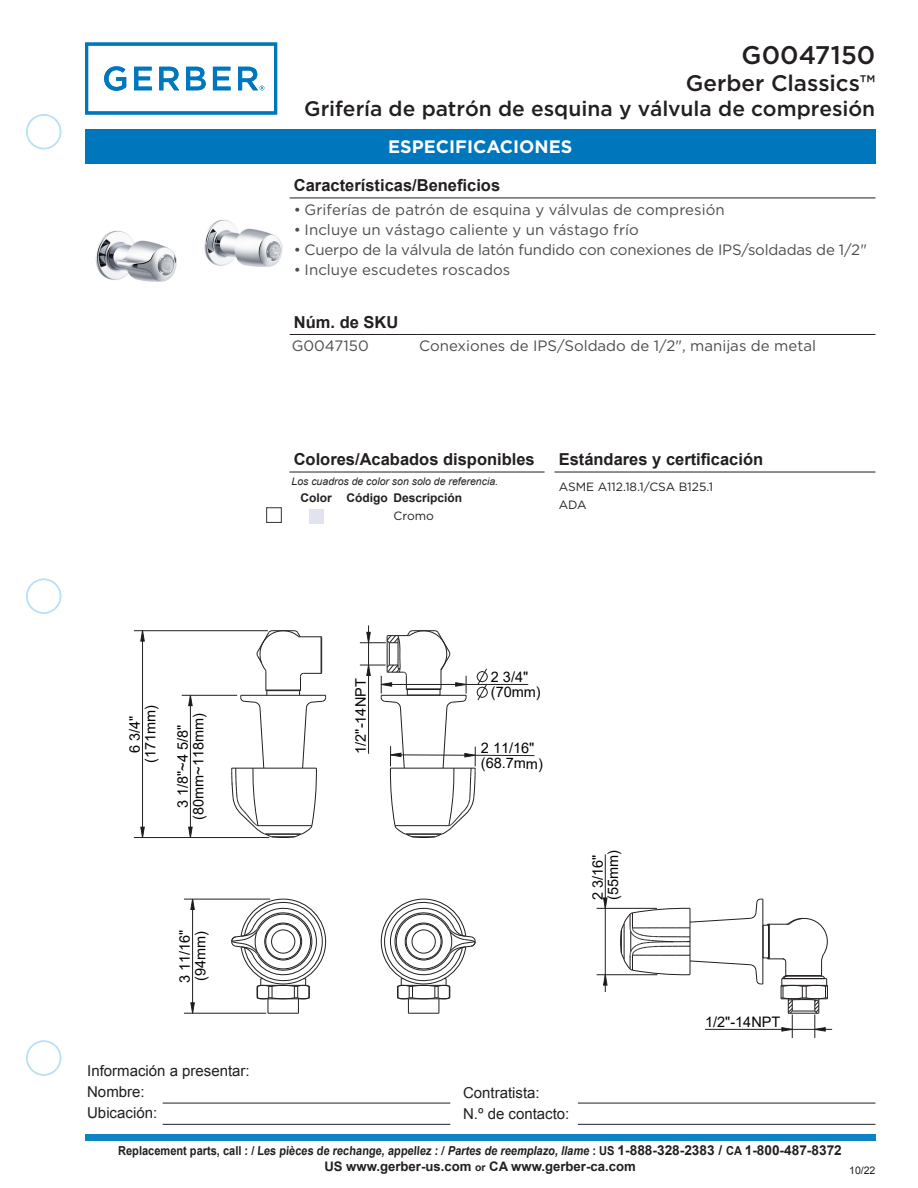
<style>
.page{position:relative;width:918px;height:1188px;background:#fff}
.page>*{position:absolute;margin:0;border:0;box-sizing:border-box;transform-origin:0 0}
.Header_series{font:500 25.5px "Gotham";letter-spacing:.005em;color:#231f20}
.Header_series-2{font:500 22.5px "Gotham";color:#231f20}
.Header_series-3{font:500 21px "Gotham";color:#231f20}
.t1{font:700 18px "Gotham";color:#fff}
.t2{font:700 16.5px "Arial";color:#231f20}
.t3{font:15px "Gotham";color:#4b4c4d}
.t4{font:15px/21.3px "Arial";color:#231f20}
.t5{font:14.55px/15.6px "Arial";color:#030303}
.t6{font:700 13.2px "Arial";color:#231f20}
.t7{font:700 12.3px "Arial";color:#231f20;scale:.89 1}
.Standard___Certifica{font:12px "Gotham";color:#231f20}
.t8{font:700 12px "Arial";color:#231f20}
.t9{font:italic 10.5px "Arial";color:#231f20}
.t10{font:10.5px "Arial";color:#231f20}
.s1{font-style:italic}
.s2{font-size:13.65px}
.s3{font-size:10.5px}
</style>
<div class="page">
<div style="left:26px;top:114px;width:35px;height:35px;border:2px solid #b9e1f7;border-radius:50%"></div>
<div style="left:26px;top:1040px;width:35px;height:36px;border:2px solid #b9e1f7;border-radius:50%"></div>
<div style="left:26px;top:579px;width:35px;height:35px;border:2px solid #b9e1f7;border-radius:50%"></div>
<div style="left:85px;top:1135px;width:790px;height:6px;background:#0c83c4"></div>
<svg style="left:85px;top:43px;width:192px;height:72px"></svg>
<div style="left:85px;top:130px;width:790px;height:34px;background:#0077bd"></div>
<hr style="left:163px;top:1103px;width:287px;height:1px;background:#231f20">
<hr style="left:578px;top:1103px;width:297px;height:1px;background:#231f20">
<hr style="left:163px;top:1124px;width:287px;height:1px;background:#231f20">
<hr style="left:578px;top:1124px;width:297px;height:1px;background:#231f20">
<hr style="left:290px;top:198px;width:585px;height:1px;background:#231f20">
<hr style="left:290px;top:334px;width:127px;height:1px;background:#231f20">
<hr style="left:417px;top:334px;width:458px;height:1px;background:#231f20">
<hr style="left:289px;top:472px;width:54px;height:1px;background:#231f20">
<hr style="left:343px;top:472px;width:48px;height:1px;background:#231f20">
<hr style="left:391px;top:472px;width:154px;height:1px;background:#231f20">
<hr style="left:554px;top:472px;width:321px;height:1px;background:#231f20">
<div style="left:266px;top:507px;width:16px;height:16px;border:1px solid #333237"></div>
<div style="left:309px;top:509px;width:14px;height:15px;background:#e1e4f0"></div>
<img style="left:95px;top:220px;width:188px;height:62px">
<svg style="left:140px;top:631px;width:5px;height:11px"></svg>
<svg style="left:140px;top:827px;width:5px;height:10px"></svg>
<svg style="left:188px;top:696px;width:5px;height:10px"></svg>
<svg style="left:188px;top:827px;width:5px;height:10px"></svg>
<svg style="left:603px;top:898px;width:5px;height:10px"></svg>
<svg style="left:603px;top:975px;width:5px;height:11px"></svg>
<svg style="left:190px;top:1002px;width:5px;height:11px"></svg>
<svg style="left:190px;top:900px;width:5px;height:10px"></svg>
<hr style="left:268px;top:1013px;width:30px;height:1px;background:#231f20">
<hr style="left:408px;top:1013px;width:31px;height:1px;background:#231f20">
<svg style="left:231px;top:630px;width:95px;height:208px"></svg>
<svg style="left:381px;top:898px;width:95px;height:115px"></svg>
<svg style="left:231px;top:898px;width:95px;height:115px"></svg>
<hr style="left:142px;top:631px;width:1px;height:207px;background:#231f20">
<hr style="left:190px;top:695px;width:1px;height:143px;background:#231f20">
<hr style="left:192px;top:899px;width:1px;height:114px;background:#231f20">
<hr style="left:705px;top:1029px;width:127px;height:1px;background:#231f20">
<hr style="left:184px;top:1013px;width:82px;height:1px;background:#231f20">
<hr style="left:368px;top:625px;width:1px;height:129px;background:#231f20">
<hr style="left:597px;top:974px;width:60px;height:1px;background:#231f20">
<hr style="left:597px;top:908px;width:60px;height:1px;background:#231f20">
<hr style="left:184px;top:899px;width:86px;height:1px;background:#231f20">
<hr style="left:134px;top:837px;width:135px;height:1px;background:#231f20">
<hr style="left:605px;top:854px;width:1px;height:138px;background:#231f20">
<hr style="left:182px;top:695px;width:55px;height:1px;background:#231f20">
<svg style="left:360px;top:630px;width:175px;height:208px"></svg>
<hr style="left:134px;top:630px;width:134px;height:1px;background:#231f20">
<svg style="left:620px;top:899px;width:210px;height:139px"></svg>
<p class="Header_series" style="left:741px;top:38px;width:135px">G0047150</p>
<p class="Header_series-2" style="left:686px;top:69px;width:191px">Gerber Classics™</p>
<p class="Header_series-3" style="left:304px;top:95px;width:573px">Grifería de patrón de esquina y válvula de compresión</p>
<p class="t1" style="left:388px;top:135px;width:185px">ESPECIFICACIONES</p>
<p class="t2" style="left:294px;top:174px;width:208px">Características/Beneficios</p>
<p class="t3" style="left:294px;top:200px;width:432px">• Griferías de patrón de esquina y válvulas de compresión</p>
<p class="t3" style="left:294px;top:220px;width:346px">• Incluye un vástago caliente y un vástago frío</p>
<p class="t3" style="left:294px;top:240px;width:575px">• Cuerpo de la válvula de latón fundido con conexiones de IPS/soldadas de 1/2"</p>
<p class="t3" style="left:294px;top:260px;width:218px">• Incluye escudetes roscados</p>
<p class="t2" style="left:294px;top:311px;width:106px">Núm. de SKU</p>
<p class="t3" style="left:292px;top:337px;width:79px">G0047150</p>
<p class="t3" style="left:419px;top:337px;width:398px">Conexiones de IPS/Soldado de 1/2", manijas de metal</p>
<p class="t2" style="left:294px;top:448px;width:243px">Colores/Acabados disponibles</p>
<p class="t2" style="left:559px;top:449px;width:206px">Estándares y certificación</p>
<p class="t9" style="left:292px;top:474px;width:208px">Los cuadros de color son solo de referencia.</p>
<p class="Standard___Certifica" style="left:559px;top:479px;width:156px">ASME A112.18.1/CSA B125.1</p>
<p class="Standard___Certifica" style="left:559px;top:497px;width:29px">ADA</p>
<p class="t8" style="left:300px;top:490px;width:33px">Color</p>
<p class="t8" style="left:346px;top:490px;width:43px">Código</p>
<p class="t8" style="left:394px;top:490px;width:70px">Descripción</p>
<p class="Standard___Certifica" style="left:394px;top:508px;width:42px">Cromo</p>
<p class="t5" style="left:127px;top:763px;width:59px;text-align:center;rotate:-90deg">6 3/4" (171mm)</p>
<p class="t5" style="left:175px;top:820px;width:108px;text-align:center;rotate:-90deg">3 1/8"~4 5/8" (80mm~118mm)</p>
<p class="t5" style="left:177px;top:983px;width:55px;rotate:-90deg">3 11/16" (94mm)</p>
<p class="t4" style="left:87px;top:1060px;width:164px">Información a presentar:<br>Nombre:</p>
<p class="t5" style="left:353px;top:754px;width:77px;rotate:-90deg">1/2"-14NPT</p>
<p class="t5" style="left:491px;top:669px;width:51px">2 3/4" (70mm)</p>
<p class="t5" style="left:481px;top:740px;width:64px">2 11/16" (68.7mm)</p>
<p class="t5" style="left:590px;top:900px;width:51px;rotate:-90deg">2 3/16" (55mm)</p>
<p class="t4" style="left:463px;top:1082px;width:78px">Contratista:</p>
<p class="t5" style="left:705px;top:1014px;width:77px">1/2"-14NPT</p>
<p class="t4" style="left:87px;top:1102px;width:72px">Ubicación:</p>
<p class="t4" style="left:463px;top:1103px;width:108px">N.º de contacto:</p>
<p class="t7" style="left:118px;top:1143px;width:815px">Replacement parts, call : / Les pièces de rechange, appellez : / <span class="s1">Partes de reemplazo, llame</span> : US <span class="s2">1-888-328-2383 /</span> CA <span class="s2">1-800-487-8372</span></p>
<p class="t6" style="left:324px;top:1158px;width:313px">US www.gerber-us.com <span class="s3">or</span> CA www.gerber-ca.com</p>
<p class="t10" style="left:849px;top:1163px;width:28px">10/22</p>
</div>
